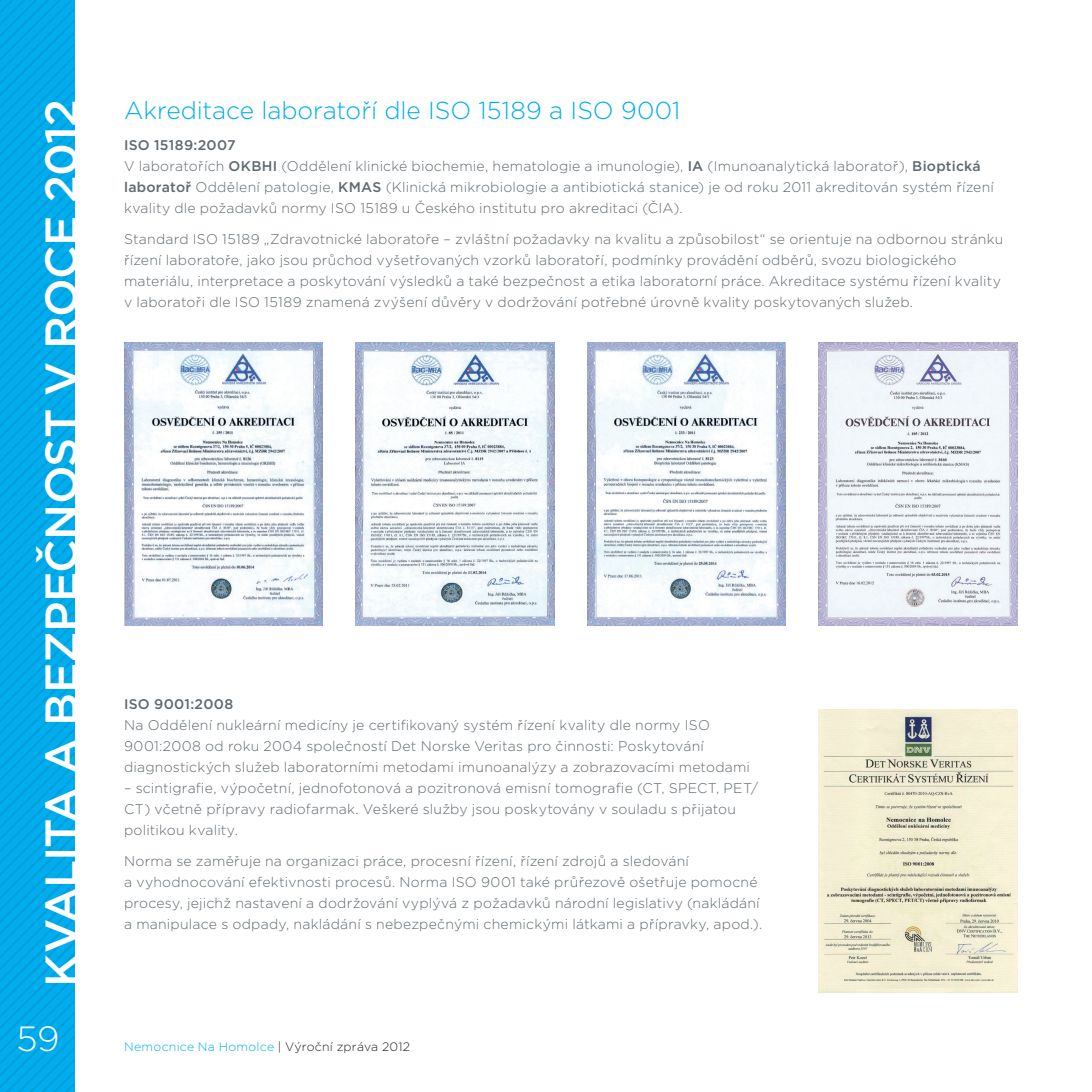
<style>
.page{position:relative;width:1092px;height:1092px;background:#fff}
.page>*{position:absolute;margin:0;border:0;box-sizing:border-box;transform-origin:0 0}
.t1{font:500 45.5px "Gotham";letter-spacing:-.02em;color:#fff}
.t2{font:300 35px "Gotham";color:#fff}
.t3{font:300 24.5px "Gotham";color:#00aeef}
.t4{font:300 14px/21px "Gotham";letter-spacing:.015em;color:#5f696f}
.t5{font:500 14px "Gotham";letter-spacing:.025em;color:#5f696f}
.t6{font:300 12.25px "Gotham";letter-spacing:.02em;color:#00aeef}
.s1{font-weight:500}
.s2{color:#231f20}
</style>
<div class="page">
<svg style="left:0;top:0;width:74px;height:1091px;background:#00aae9"></svg>
<img style="left:124px;top:342px;width:198px;height:283px">
<img style="left:587px;top:342px;width:198px;height:283px">
<img style="left:356px;top:342px;width:198px;height:283px">
<img style="left:819px;top:342px;width:198px;height:283px">
<img style="left:819px;top:709px;width:198px;height:283px">
<h1 class="t1" style="left:44px;top:986px;width:889px;rotate:-90deg">KVALITA A BEZPEČNOST V ROCE 2012</h1>
<h2 class="t2" style="left:16px;top:1025px;width:45px">59</h2>
<h3 class="t3" style="left:124px;top:101px;width:557px">Akreditace laboratoří dle ISO 15189 a ISO 9001</h3>
<p class="t4" style="left:124px;top:135px;width:871px"><span class="s1">ISO 15189:2007<br></span>V laboratořích <span class="s1">OKBHI</span> (Oddělení klinické biochemie, hematologie a imunologie), <span class="s1">IA</span> (Imunoanalytická laboratoř), <span class="s1">Bioptická laboratoř</span> Oddělení patologie, <span class="s1">KMAS</span> (Klinická mikrobiologie a antibiotická stanice) je od roku 2011 akreditován systém řízení kvality dle požadavků normy ISO 15189 u Českého institutu pro akreditaci (ČIA).</p>
<p class="t4" style="left:124px;top:229px;width:880px">Standard ISO 15189 „Zdravotnické laboratoře – zvláštní požadavky na kvalitu a způsobilost“ se orientuje na odbornou stránku řízení laboratoře, jako jsou průchod vyšetřovaných vzorků laboratoří, podmínky provádění odběrů, svozu biologického materiálu, interpretace a poskytování výsledků a také bezpečnost a etika laboratorní práce. Akreditace systému řízení kvality v laboratoři dle ISO 15189 znamená zvýšení důvěry v dodržování potřebné úrovně kvality poskytovaných služeb.</p>
<p class="t5" style="left:124px;top:698px;width:111px">ISO 9001:2008</p>
<p class="t4" style="left:124px;top:715px;width:627px">Na Oddělení nukleární medicíny je certifikovaný systém řízení kvality dle normy ISO<br>9001:2008 od roku 2004 společností Det Norske Veritas pro činnosti: Poskytování diagnostických služeb laboratorními metodami imunoanalýzy a zobrazovacími metodami</p>
<p class="t4" style="left:124px;top:778px;width:635px">– scintigrafie, výpočetní, jednofotonová a pozitronová emisní tomografie (CT, SPECT, PET/<br>CT) včetně přípravy radiofarmak. Veškeré služby jsou poskytovány v souladu s přijatou politikou kvality.</p>
<p class="t4" style="left:124px;top:851px;width:639px">Norma se zaměřuje na organizaci práce, procesní řízení, řízení zdrojů a sledování<br>a vyhodnocování efektivnosti procesů. Norma ISO 9001 také průřezově ošetřuje pomocné procesy, jejichž nastavení a dodržování vyplývá z požadavků národní legislativy (nakládání a manipulace s odpady, nakládání s nebezpečnými chemickými látkami a přípravky, apod.).</p>
<p class="t6" style="left:124px;top:1042px;width:287px">Nemocnice Na Homolce <span class="s2">| Výroční zpráva 2012</span></p>
</div>
